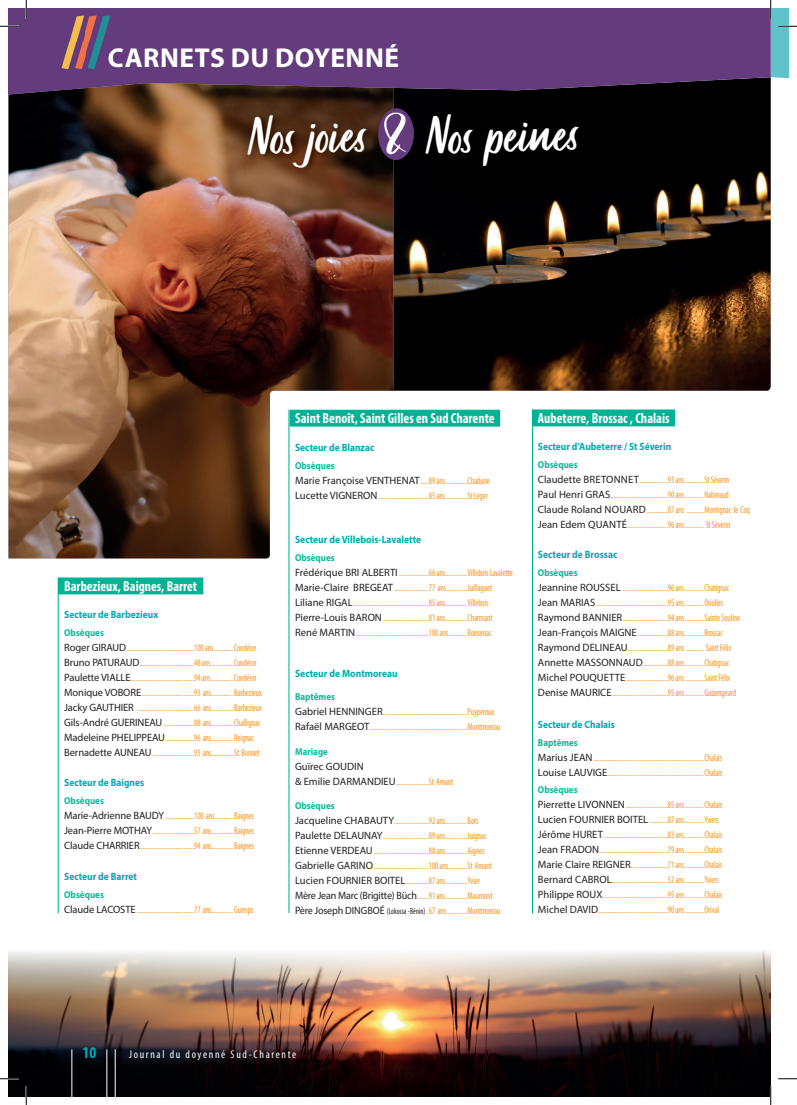
<style>
.page{position:relative;width:797px;height:1105px;background:#fff}
.page>*{position:absolute;margin:0;border:0;box-sizing:border-box;transform-origin:0 0}
.t1{font:48.75px "Mochalosta";color:#fff}
.t2{font:700 27.38px "Myriad Pro";letter-spacing:.02em;color:#fff}
.t3{font:700 condensed 16.25px "Myriad Pro";color:#00aab3}
.t4{font:700 condensed 14.62px "Myriad Pro";color:#fff;scale:.95 1}
.t5{font:700 condensed 14.5px "Myriad Pro";color:#fff;scale:.95 1}
.t6{font:condensed 11.25px "Myriad Pro";letter-spacing:.15em;color:#fff}
.t7{font:700 10.62px "Myriad Pro";color:#00aab3;scale:.9 1}
.t8{font:10.62px "Myriad Pro";color:#231f20}
.t9{font:700 10.5px "Myriad Pro";color:#00aab3;scale:.9 1}
.t10{font:700 10.5px "Myriad Pro";color:#00aab3;scale:.91 1}
.t11{font:condensed 10px/15px "Myriad Pro";letter-spacing:-.01em;color:#f7931d;scale:.84 1}
.t12{font:700 10px "Myriad Pro";color:#0cb99c;scale:.9 1}
.s1{font-weight:700;font-stretch:normal;color:#0cb99c}
.s2{font-stretch:normal;font-size:10.62px;color:#231f20}
.s3{font-size:8.75px;color:#231f20}
.s4{font-size:10.5px}
</style>
<div class="page">
<img style="left:9px;top:950px;width:761px;height:146px">
<img style="left:9px;top:99px;width:384px;height:459px">
<img style="left:244px;top:112px;width:130px;height:64px">
<hr style="left:288px;top:410px;width:1px;height:503px;background:#00b394">
<hr style="left:58px;top:578px;width:1px;height:335px;background:#00b394">
<hr style="left:532px;top:409px;width:1px;height:504px;background:#00b394">
<img style="left:393px;top:99px;width:377px;height:292px">
<svg style="left:9px;top:9px;width:761px;height:90px;background:#59356b"></svg>
<img style="left:59px;top:13px;width:54px;height:58px">
<img style="left:108px;top:44px;width:5px;height:24px">
<svg style="left:378px;top:108px;width:36px;height:52px;background:#6d5379"></svg>
<div style="left:416px;top:104px;width:172px;height:71px;background:#000001"></div>
<div style="left:290px;top:410px;width:210px;height:17px;background:#00b394"></div>
<div style="left:58px;top:577px;width:145px;height:17px;background:#00b394"></div>
<div style="left:532px;top:409px;width:143px;height:17px;background:#00b394"></div>
<hr style="left:72px;top:1049px;width:1px;height:47px;background:#fff">
<hr style="left:107px;top:1049px;width:1px;height:47px;background:#fff">
<hr style="left:115px;top:1049px;width:1px;height:47px;background:#fff">
<svg style="left:0;top:25px;width:19px;height:2px"></svg>
<svg style="left:0;top:1078px;width:19px;height:1px"></svg>
<svg style="left:778px;top:1078px;width:19px;height:1px"></svg>
<svg style="left:25px;top:0;width:2px;height:19px"></svg>
<svg style="left:25px;top:1086px;width:2px;height:19px"></svg>
<svg style="left:770px;top:0;width:27px;height:97px"></svg>
<svg style="left:770px;top:1086px;width:1px;height:19px"></svg>
<h2 class="t2" style="left:108px;top:40px;width:293px">CARNETS DU DOYENNÉ</h2>
<h1 class="t1" style="left:248px;top:107px;width:121px;rotate:-2deg">Nos joies</h1>
<h1 class="t1" style="left:426px;top:106px;width:155px;rotate:-2deg">Nos peines</h1>
<h3 class="t5" style="left:64px;top:577px;width:141px">Barbezieux, Baignes, Barret</h3>
<p class="t9" style="left:64px;top:608px;width:106px">Secteur de Barbezieux</p>
<p class="t11" style="left:64px;top:625px;width:237px"><span class="s1">Obsèques<br></span><span class="s2">Roger GIRAUD</span>............................................100 ans ............Condéon <span class="s2">Bruno PATURAUD</span> ...................................48 ans ..............Condéon <span class="s2">Paulette VIALLE</span> .........................................94 ans ..............Condéon <span class="s2">Monique VOBORE</span> ..................................93 ans.............. Barbezieux <span class="s2">Jacky GAUTHIER</span> .....................................66 ans.............. Barbezieux <span class="s2">Gils-André GUERINEAU</span> ....................88 ans..............Challignac <span class="s2">Madeleine PHELIPPEAU</span>...................96 ans.............. Reignac <span class="s2">Bernadette AUNEAU</span> ...........................93 ans..............St Bonnet</p>
<p class="t9" style="left:64px;top:776px;width:90px">Secteur de Baignes</p>
<p class="t11" style="left:64px;top:793px;width:228px"><span class="s1">Obsèques<br></span><span class="s2">Marie-Adrienne BAUDY</span> ...................100 ans............ Baignes <span class="s2">Jean-Pierre MOTHAY</span> ...........................57 ans.............. Baignes <span class="s2">Claude CHARRIER</span> ...................................94 ans.............. Baignes</p>
<p class="t9" style="left:64px;top:870px;width:82px">Secteur de Barret</p>
<p class="t11" style="left:64px;top:887px;width:227px"><span class="s1">Obsèques<br></span><span class="s2">Claude LACOSTE</span> .....................................77 ans.............. Guimps</p>
<h3 class="t4" style="left:295px;top:409px;width:212px">Saint Benoît, Saint Gilles en Sud Charente</h3>
<p class="t9" style="left:295px;top:441px;width:90px">Secteur de Blanzac</p>
<p class="t11" style="left:295px;top:458px;width:234px"><span class="s1">Obsèques<br></span><span class="s2">Marie Françoise VENTHENAT</span> .....89 ans ..............Chadurie<br><span class="s2">Lucette VIGNERON</span> ................................85 ans ..............St Léger</p>
<p class="t10" style="left:295px;top:532px;width:140px">Secteur de Villebois-Lavalette</p>
<p class="t11" style="left:295px;top:550px;width:261px"><span class="s1">Obsèques<br></span><span class="s2">Frédérique BRI ALBERTI</span> ...................66 ans ..............Villebois Lavalette <span class="s2">Marie-Claire BREGEAT</span> ......................77 ans .............Juillaguet <span class="s2">Liliane RIGAL</span> ................................................85 ans ..............Villebois <span class="s2">Pierre-Louis BARON</span> .............................81 ans ..............Charmant <span class="s2">René MARTIN</span> ...............................................100 ans ............Ronsenac</p>
<p class="t10" style="left:295px;top:667px;width:114px">Secteur de Montmoreau</p>
<p class="t11" style="left:295px;top:689px;width:246px"><span class="s1">Baptêmes<br></span><span class="s2">Gabriel HENNINGER</span> ......................................................Puypéroux<br><span class="s2">Rafaël MARGEOT</span>...............................................................Montmoreau</p>
<p class="t12" style="left:295px;top:745px;width:38px">Mariage</p>
<p class="t8" style="left:295px;top:760px;width:70px">Guïrec GOUDIN</p>
<p class="t11" style="left:295px;top:774px;width:190px"><span class="s2">&amp; Emilie DARMANDIEU</span>.....................St Amant</p>
<p class="t11" style="left:295px;top:798px;width:246px"><span class="s1">Obsèques<br></span><span class="s2">Jacqueline CHABAUTY</span>......................92 ans ..............Bors <span class="s2">Paulette DELAUNAY</span> .............................89 ans ..............Juignac <span class="s2">Etienne VERDEAU</span> ...................................88 ans ..............Aignes <span class="s2">Gabrielle GARINO</span> ...................................100 ans ............St Amant <span class="s2">Lucien FOURNIER BOITEL</span> ..............87 ans ..............Yvier <span class="s2">Mère Jean Marc (Brigitte) Büch</span> .......91 ans ..............Maumont <span class="s2">Père Joseph DINGBOÉ</span> <span class="s3">(Lokossa -Bénin)</span> .67 ans .............Montmoreau</p>
<h3 class="t4" style="left:538px;top:409px;width:140px">Aubeterre, Brossac , Chalais</h3>
<p class="t9" style="left:538px;top:440px;width:150px">Secteur d’Aubeterre / St Séverin</p>
<p class="t11" style="left:538px;top:457px;width:254px"><span class="s1">Obsèques<br></span><span class="s2">Claudette BRETONNET</span> ..................93 ans ............St Séverin <span class="s2">Paul Henri GRAS</span> .....................................90 ans ............Nabinaud <span class="s2">Claude Roland NOUARD</span> ..............87 ans ...........Montignac le Coq <span class="s2">Jean Edem QUANTÉ</span> ..........................96 ans ............ St Séverin</p>
<p class="t7" style="left:538px;top:548px;width:90px">Secteur <span class="s4">de</span> Brossac</p>
<p class="t11" style="left:538px;top:565px;width:242px"><span class="s1">Obsèques<br></span><span class="s2">Jeannine ROUSSEL</span> ..............................96 ans ............Chatignac <span class="s2">Jean MARIAS</span> ..............................................95 ans ............Oriolles <span class="s2">Raymond BANNIER</span> .............................94 ans ............Sainte Souline <span class="s2">Jean-François MAIGNE</span> ....................88 ans ............Brossac <span class="s2">Raymond DELINEAU</span>..........................89 ans ........... Saint Félix <span class="s2">Annette MASSONNAUD</span> ................88 ans ............Chatignac <span class="s2">Michel POUQUETTE</span> ...........................96 ans ............Saint Félix <span class="s2">Denise MAURICE</span> ....................................95 ans ............Guizengeard</p>
<p class="t9" style="left:538px;top:717px;width:87px">Secteur de Chalais</p>
<p class="t11" style="left:538px;top:735px;width:221px"><span class="s1">Baptêmes<br></span><span class="s2">Marius JEAN</span> .......................................................................Chalais<br><span class="s2">Louise LAUVIGE</span> ..............................................................Chalais</p>
<p class="t11" style="left:538px;top:782px;width:221px"><span class="s1">Obsèques<br></span><span class="s2">Pierrette LIVONNEN</span> ...........................85 ans ............Chalais <span class="s2">Lucien FOURNIER BOITEL</span> ............87 ans ............Yviers <span class="s2">Jérôme HURET</span>..........................................83 ans ............Chalais <span class="s2">Jean FRADON</span> ............................................79 ans ............Chalais <span class="s2">Marie Claire REIGNER</span> ........................71 ans ............Chalais <span class="s2">Bernard CABROL</span> ....................................52 ans ............Yviers <span class="s2">Philippe ROUX</span> ..........................................95 ans ............Chalais <span class="s2">Michel DAVID</span> .............................................90 ans ............Orival</p>
<h3 class="t3" style="left:82px;top:1042px;width:15px">10</h3>
<p class="t6" style="left:129px;top:1047px;width:169px">Journal du doyenné Sud-Charente</p>
</div>
